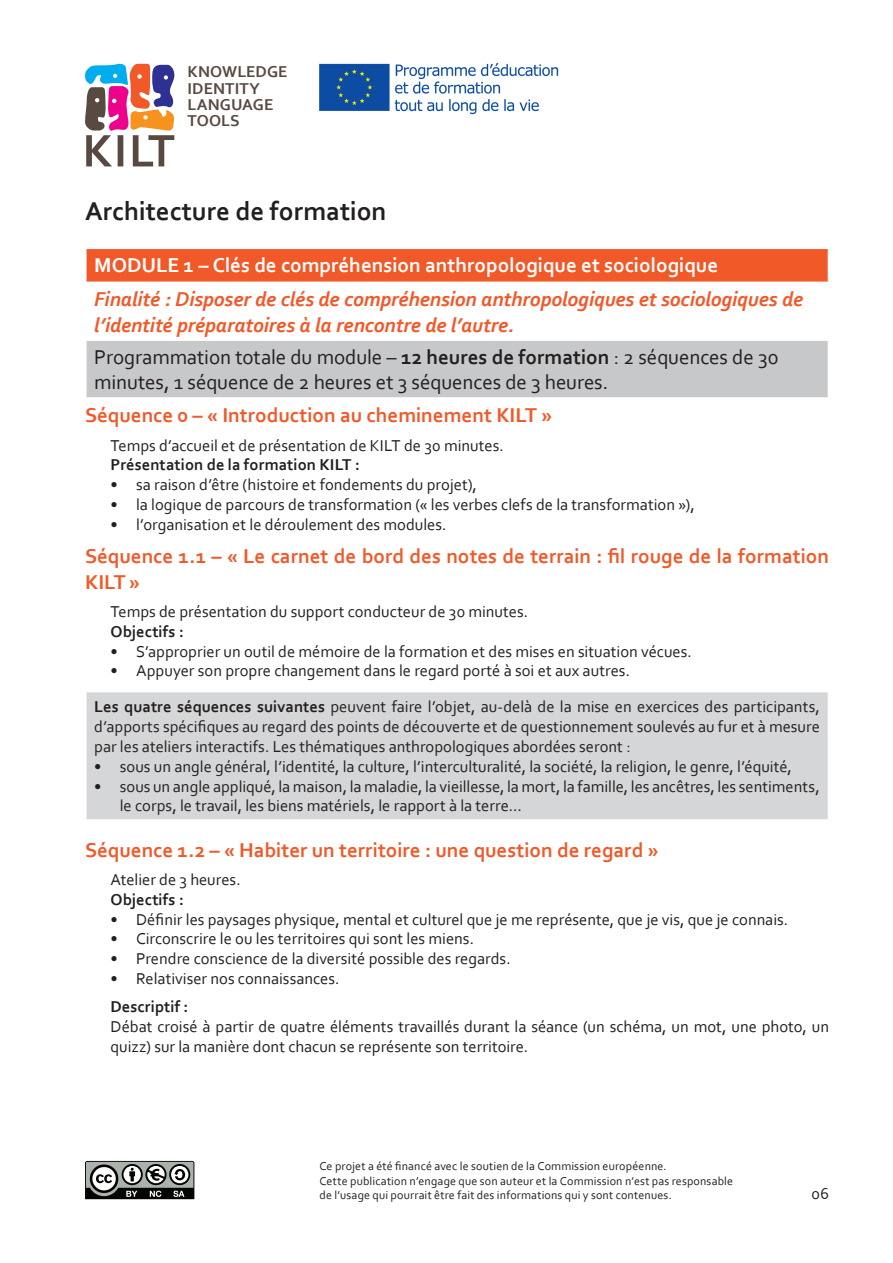
<style>
.page{position:relative;width:893px;height:1263px;background:#fff}
.page>*{position:absolute;margin:0;border:0;box-sizing:border-box;transform-origin:0 0}
.t1{font:700 27px "Corbel";color:#231f20}
.t2{font:700 21px/25.2px "Corbel";color:#f15929}
.t3{font:italic 700 21px/25.2px "Corbel";letter-spacing:-.005em;color:#f15929}
.t4{font:21px/25.2px "Corbel";letter-spacing:-.005em;color:#231f20}
.t5{font:700 21px "Corbel";color:#fff}
.t6{font:16.5px/19.8px "Corbel";color:#231f20}
.t7{font:700 16.5px "Corbel";letter-spacing:.005em;color:#231f20}
.t8{font:700 16.5px/16.2px "Corbel";letter-spacing:.005em;color:#594a41}
.t9{font:12px/14.4px "Corbel";letter-spacing:.015em;color:#231f20}
.s1{font-weight:700}
</style>
<div class="page">
<svg style="left:85px;top:63px;width:90px;height:103px"></svg>
<svg style="left:85px;top:1161px;width:109px;height:38px"></svg>
<img style="left:319px;top:63px;width:240px;height:52px">
<div style="left:86px;top:248px;width:742px;height:34px;background:#f15929"></div>
<div style="left:86px;top:340px;width:742px;height:58px;background:#c7c8ca"></div>
<hr style="left:85px;top:248px;width:744px;height:1px;background:#fff">
<hr style="left:85px;top:249px;width:2px;height:33px;background:#fff">
<hr style="left:85px;top:339px;width:744px;height:2px;background:#fff">
<hr style="left:85px;top:341px;width:2px;height:56px;background:#fff">
<hr style="left:85px;top:397px;width:744px;height:2px;background:#fff">
<div style="left:86px;top:692px;width:742px;height:128px;background:#d5d6d8"></div>
<hr style="left:85px;top:692px;width:2px;height:127px;background:#fff">
<hr style="left:85px;top:819px;width:744px;height:2px;background:#fff">
<p class="t8" style="left:188px;top:63px;width:102px">KNOWLEDGE<br>IDENTITY<br>LANGUAGE<br>TOOLS</p>
<p class="t1" style="left:85px;top:194px;width:303px">Architecture de formation</p>
<p class="t5" style="left:94px;top:252px;width:625px">MODULE 1 – Clés de compréhension anthropologique et sociologique</p>
<p class="t3" style="left:94px;top:286px;width:710px">Finalité : Disposer de clés de compréhension anthropologiques et sociologiques de l’identité préparatoires à la rencontre de l’autre.</p>
<p class="t4" style="left:94px;top:344px;width:686px">Programmation totale du module – <span class="s1">12 heures de formation</span> : 2 séquences de 30 minutes, 1 séquence de 2 heures et 3 séquences de 3 heures.</p>
<p class="t2" style="left:85px;top:402px;width:469px">Séquence 0 – « Introduction au cheminement KILT »</p>
<p class="t6" style="left:111px;top:435px;width:395px">Temps d’accueil et de présentation de KILT de 30 minutes.</p>
<p class="t7" style="left:111px;top:455px;width:251px">Présentation de la formation KILT :</p>
<p class="t6" style="left:111px;top:474px;width:368px">• sa raison d’être (histoire et fondements du projet),</p>
<p class="t6" style="left:111px;top:494px;width:586px">• la logique de parcours de transformation (« les verbes clefs de la transformation »),</p>
<p class="t6" style="left:111px;top:514px;width:338px">• l’organisation et le déroulement des modules.</p>
<p class="t2" style="left:85px;top:543px;width:746px">Séquence 1.1 – « Le carnet de bord des notes de terrain : fil rouge de la formation<br>KILT »</p>
<p class="t6" style="left:111px;top:601px;width:419px">Temps de présentation du support conducteur de 30 minutes.</p>
<p class="t7" style="left:111px;top:621px;width:75px">Objectifs :</p>
<p class="t6" style="left:111px;top:641px;width:583px">• S’approprier un outil de mémoire de la formation et des mises en situation vécues.</p>
<p class="t6" style="left:111px;top:661px;width:521px">• Appuyer son propre changement dans le regard porté à soi et aux autres.</p>
<p class="t6" style="left:94px;top:697px;width:727px;text-align:justify"><span class="s1">Les quatre séquences suivantes</span> peuvent faire l’objet, au-delà de la mise en exercices des participants, d’apports spécifiques au regard des points de découverte et de questionnement soulevés au fur et à mesure par les ateliers interactifs. Les thématiques anthropologiques abordées seront :</p>
<p class="t6" style="left:94px;top:756px;width:699px">• sous un angle général, l’identité, la culture, l’interculturalité, la société, la religion, le genre, l’équité,</p>
<p class="t6" style="left:120px;top:776px;width:701px;text-indent:-26px">• sous un angle appliqué, la maison, la maladie, la vieillesse, la mort, la famille, les ancêtres, les sentiments, le corps, le travail, les biens matériels, le rapport à la terre…</p>
<p class="t2" style="left:85px;top:837px;width:575px">Séquence 1.2 – « Habiter un territoire : une question de regard »</p>
<p class="t6" style="left:111px;top:869px;width:132px">Atelier de 3 heures.</p>
<p class="t7" style="left:111px;top:889px;width:75px">Objectifs :</p>
<p class="t6" style="left:111px;top:909px;width:679px">• Définir les paysages physique, mental et culturel que je me représente, que je vis, que je connais.</p>
<p class="t6" style="left:111px;top:929px;width:365px">• Circonscrire le ou les territoires qui sont les miens.</p>
<p class="t6" style="left:111px;top:948px;width:402px">• Prendre conscience de la diversité possible des regards.</p>
<p class="t6" style="left:111px;top:968px;width:231px">• Relativiser nos connaissances.</p>
<p class="t7" style="left:111px;top:997px;width:79px">Descriptif :</p>
<p class="t6" style="left:111px;top:1016px;width:720px">Débat croisé à partir de quatre éléments travaillés durant la séance (un schéma, un mot, une photo, un quizz) sur la manière dont chacun se représente son territoire.</p>
<p class="t9" style="left:319px;top:1159px;width:415px">Ce projet a été financé avec le soutien de la Commission européenne.<br>Cette publication n’engage que son auteur et la Commission n’est pas responsable de l’usage qui pourrait être fait des informations qui y sont contenues.</p>
<p class="t6" style="left:812px;top:1183px;width:19px">06</p>
</div>
